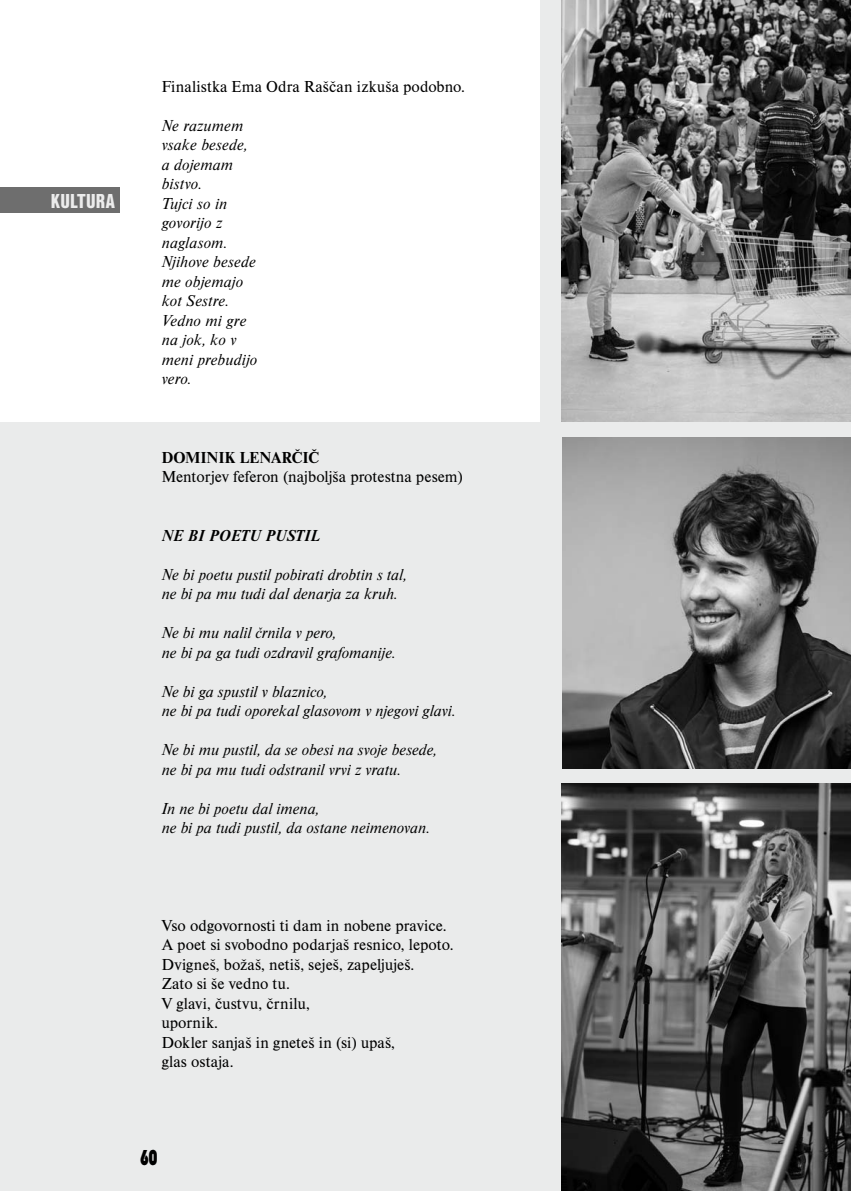
<style>
.page{position:relative;width:851px;height:1191px;background:#fff}
.page>*{position:absolute;margin:0;border:0;box-sizing:border-box;transform-origin:0 0}
.t1{font:22.5px "Bauhaus Itc PEE Heav";color:#000;scale:.7 1}
.t2{font:21px "Nimbus San DEE Blac Cond";letter-spacing:.01em;color:#ececec}
.t3{font:italic 16.5px/19.5px "Nimbus Rom DEE";color:#000}
.t4{font:16.5px/19.5px "Nimbus Rom DEE";letter-spacing:.005em;color:#000}
.t5{font:700 16.5px "Nimbus Rom DEE";letter-spacing:.015em;color:#000}
.t6{font:italic 700 16.5px "Nimbus Rom DEE";letter-spacing:-.005em;color:#000}
</style>
<div class="page">
<div style="left:0;top:188px;width:119px;height:25px;background:#6e6e6e"></div>
<div style="left:0;top:422px;width:850px;height:769px;background:#eaebeb"></div>
<div style="left:540px;top:0;width:310px;height:1191px;background:#eaebeb"></div>
<img style="left:562px;top:437px;width:288px;height:332px">
<img style="left:561px;top:0;width:288px;height:421px">
<img style="left:561px;top:783px;width:289px;height:408px">
<p class="t2" style="left:51px;top:189px;width:65px">KULTURA</p>
<p class="t4" style="left:162px;top:77px;width:305px">Finalistka Ema Odra Raščan izkuša podobno.</p>
<p class="t3" style="left:162px;top:116px;width:97px">Ne razumem vsake besede, a dojemam bistvo.<br>Tujci so in govorijo z naglasom.<br>Njihove besede me objemajo kot Sestre.<br>Vedno mi gre na jok, ko v meni prebudijo vero.</p>
<p class="t5" style="left:162px;top:448px;width:159px">DOMINIK LENARČIČ</p>
<p class="t4" style="left:162px;top:467px;width:303px">Mentorjev feferon (najboljša protestna pesem)</p>
<p class="t6" style="left:162px;top:526px;width:160px">NE BI POETU PUSTIL</p>
<p class="t3" style="left:162px;top:564px;width:247px">Ne bi poetu pustil pobirati drobtin s tal, ne bi pa mu tudi dal denarja za kruh.</p>
<p class="t3" style="left:162px;top:623px;width:235px">Ne bi mu nalil črnila v pero,<br>ne bi pa ga tudi ozdravil grafomanije.</p>
<p class="t3" style="left:162px;top:681px;width:295px">Ne bi ga spustil v blaznico,<br>ne bi pa tudi oporekal glasovom v njegovi glavi.</p>
<p class="t3" style="left:162px;top:740px;width:277px">Ne bi mu pustil, da se obesi na svoje besede, ne bi pa mu tudi odstranil vrvi z vratu.</p>
<p class="t3" style="left:162px;top:798px;width:269px">In ne bi poetu dal imena,<br>ne bi pa tudi pustil, da ostane neimenovan.</p>
<p class="t4" style="left:162px;top:915px;width:293px">Vso odgovornosti ti dam in nobene pravice.<br>A poet si svobodno podarjaš resnico, lepoto.<br>Dvigneš, božaš, netiš, seješ, zapeljuješ.<br>Zato si še vedno tu.<br>V glavi, čustvu, črnilu,<br>upornik.<br>Dokler sanjaš in gneteš in (si) upaš,<br>glas ostaja.</p>
<h1 class="t1" style="left:140px;top:1146px;width:26px">60</h1>
</div>
